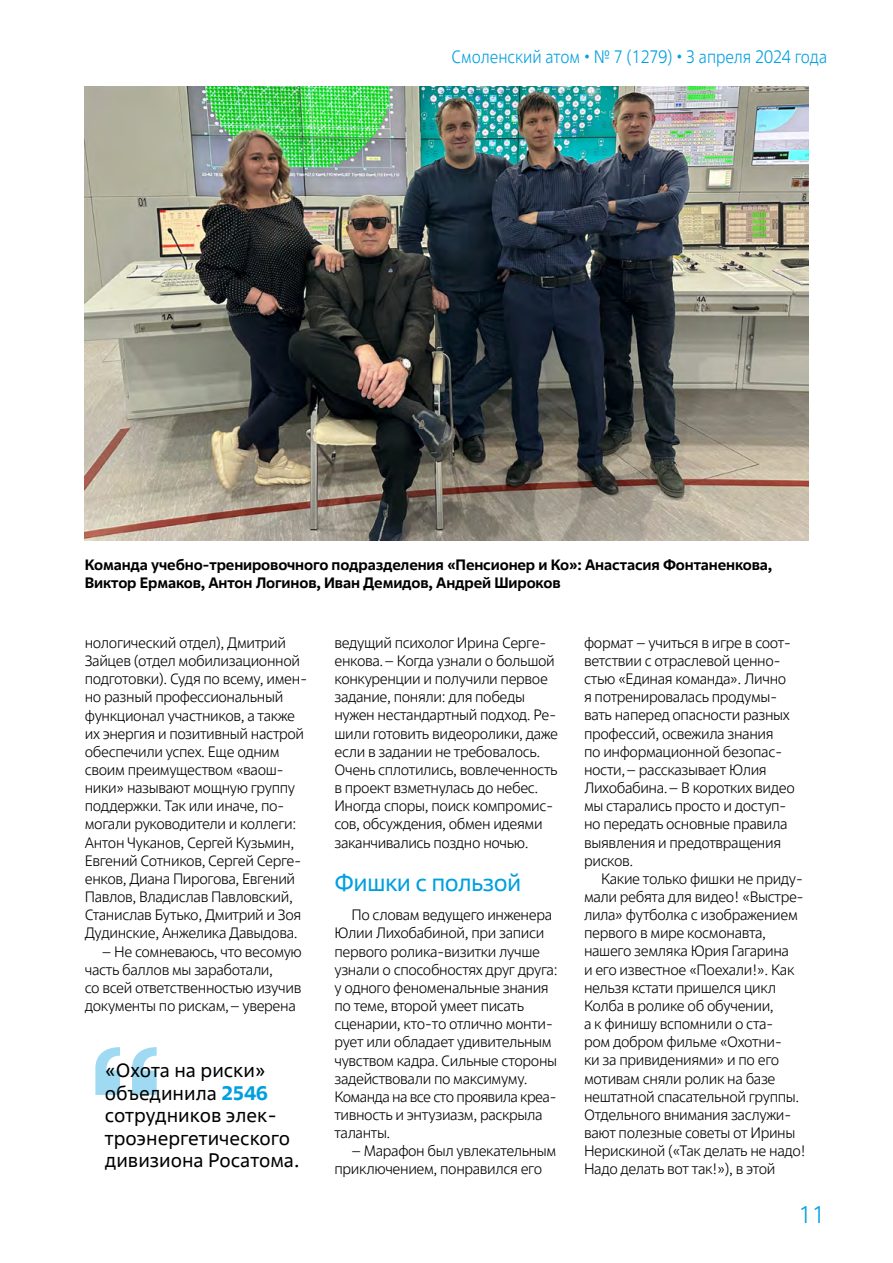
<style>
.page{position:relative;width:893px;height:1263px;background:#fff}
.page>*{position:absolute;margin:0;border:0;box-sizing:border-box;transform-origin:0 0}
.t1{font:24px "Rosatom";letter-spacing:-.025em;color:#009fdf}
.t2{font:300 24px "Rosatom";color:#009fdf}
.t3{font:19.5px/22.5px "Rosatom";color:#000}
.t4{font:300 18px "Rosatom";color:#009fdf;scale:.9 1}
.t5{font:300 15px/18.1px "Rosatom";letter-spacing:-.025em;color:#000}
.t6{font:700 15px/18px "Rosatom";letter-spacing:-.01em;color:#000}
.s1{font-weight:700;color:#009fdf}
</style>
<div class="page">
<img style="left:85px;top:86px;width:723px;height:454px">
<svg style="left:95px;top:1047px;width:62px;height:48px"></svg>
<p class="t4" style="left:451px;top:45px;width:419px">Смоленский атом • № 7 (1279) • 3 апреля 2024 года</p>
<p class="t6" style="left:85px;top:556px;width:689px">Команда учебно-тренировочного подразделения «Пенсионер и Ко»: Анастасия Фонтаненкова,<br>Виктор Ермаков, Антон Логинов, Иван Демидов, Андрей Широков</p>
<p class="t5" style="left:85px;top:634px;width:224px">нологический отдел), Дмитрий<br>Зайцев (отдел мобилизационной подготовки). Судя по всему, имен&shy;но разный профессиональный функционал участников, а также их энергия и позитивный настрой обеспечили успех. Еще одним своим преимуществом «ваош&shy;ники» называют мощную группу поддержки. Так или иначе, по&shy;могали руководители и коллеги:<br>Антон Чуканов, Сергей Кузьмин,<br>Евгений Сотников, Сергей Серге&shy;енков, Диана Пирогова, Евгений<br>Павлов, Владислав Павловский,<br>Станислав Бутько, Дмитрий и Зоя<br>Дудинские, Анжелика Давыдова.</p>
<p class="t5" style="left:85px;top:942px;width:219px;text-indent:17px">– Не сомневаюсь, что весомую часть баллов мы заработали,<br>со всей ответственностью изучив документы по рискам,– уверена</p>
<h2 class="t3" style="left:105px;top:1059px;width:196px">«Охота на риски» объединила <span class="s1">2546 </span>сотрудников элек&shy;троэнергетического дивизиона Росатома.</h2>
<p class="t5" style="left:334px;top:634px;width:225px">ведущий психолог Ирина Серге&shy;енкова.– Когда узнали о большой конкуренции и получили первое задание, поняли: для победы нужен нестандартный подход. Ре&shy;шили готовить видеоролики, даже если в задании не требовалось.<br>Очень сплотились, вовлеченность в проект взметнулась до небес.<br>Иногда споры, поиск компромис&shy;сов, обсуждения, обмен идеями заканчивались поздно ночью.</p>
<h1 class="t1" style="left:334px;top:868px;width:188px">Фишки с пользой</h1>
<p class="t5" style="left:334px;top:906px;width:225px;text-indent:17px">По словам ведущего инженера<br>Юлии Лихобабиной, при записи первого ролика-визитки лучше узнали о способностях друг друга: у одного феноменальные знания по теме, второй умеет писать сценарии, кто-то отлично монти&shy;рует или обладает удивительным чувством кадра. Сильные стороны задействовали по максимуму.<br>Команда на все сто проявила креа&shy;тивность и энтузиазм, раскрыла таланты.</p>
<p class="t5" style="left:334px;top:1142px;width:223px;text-indent:17px">– Марафон был увлекательным приключением, понравился его</p>
<p class="t5" style="left:584px;top:634px;width:212px">формат – учиться в игре в соот&shy;ветствии с отраслевой ценно&shy;стью «Единая команда». Лично я потренировалась продумы&shy;вать наперед опасности разных профессий, освежила знания<br>по информационной безопас&shy;ности,– рассказывает Юлия<br>Лихобабина.– В коротких видео мы старались просто и доступ&shy;но передать основные правила выявления и предотвращения рисков.</p>
<p class="t5" style="left:584px;top:870px;width:223px;text-indent:17px">Какие только фишки не приду&shy;мали ребята для видео! «Выстре&shy;лила» футболка с изображением первого в мире космонавта, нашего земляка Юрия Гагарина<br>и его известное «Поехали!». Как нельзя кстати пришелся цикл<br>Колба в ролике об обучении,<br>а к финишу вспомнили о ста-<br>ром добром фильме «Охотни-<br>ки за привидениями» и по его мотивам сняли ролик на базе нештатной спасательной группы.<br>Отдельного внимания заслужи&shy;вают полезные советы от Ирины<br>Нерискиной («Так делать не надо!<br>Надо делать вот так!»), в этой</p>
<h1 class="t2" style="left:798px;top:1199px;width:28px">11</h1>
</div>
